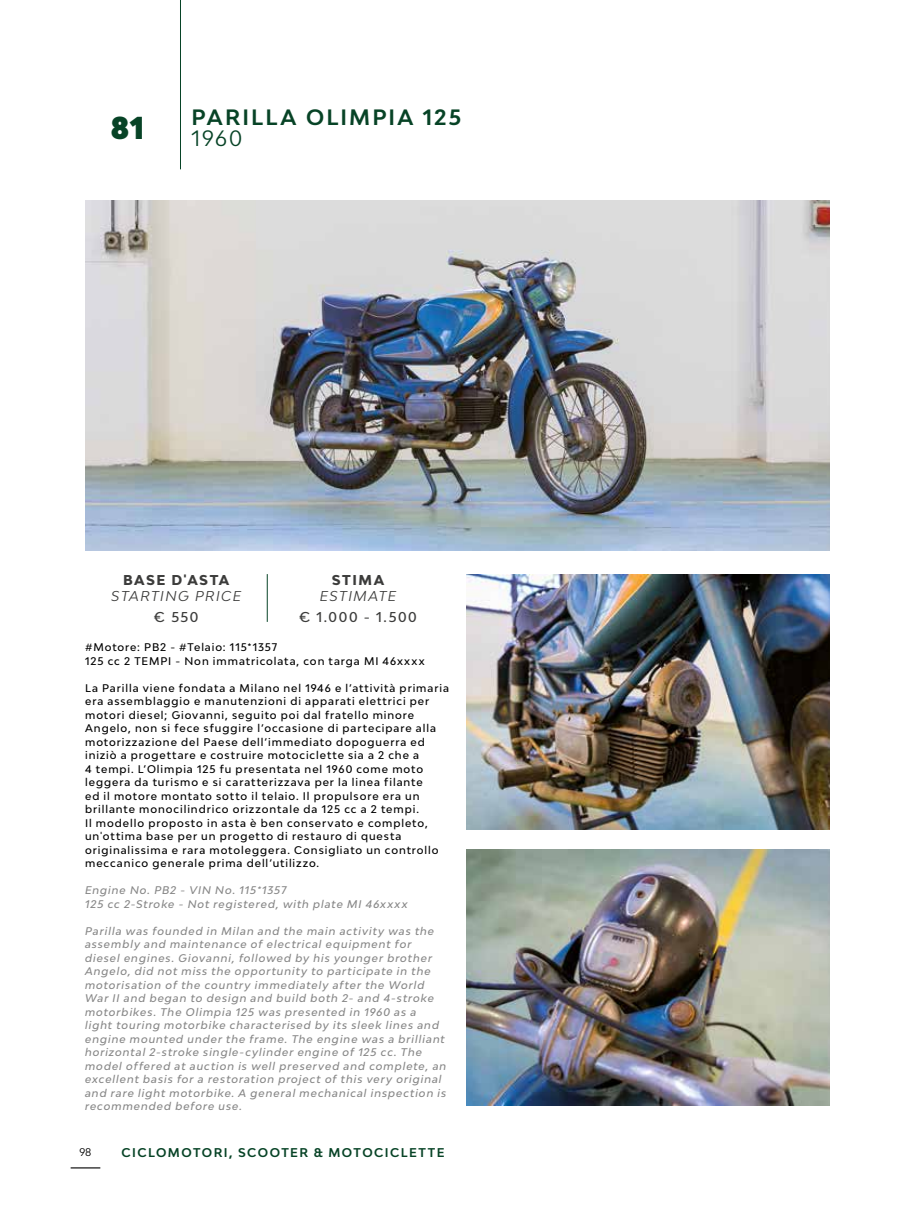
<style>
.page{position:relative;width:915px;height:1212px;background:#fff}
.page>*{position:absolute;margin:0;border:0;box-sizing:border-box;transform-origin:0 0}
.t1{font:900 30px "Bw Modelica";color:#074326}
.t2{font:700 21px "Bw Modelica";letter-spacing:.1em;color:#074326}
.t3{font:21px "Bw Modelica";color:#074326}
.t4{font:italic 13.5px "Bw Modelica";letter-spacing:.105em;color:#3c3c3b}
.t5{font:500 13.5px "Bw Modelica";letter-spacing:.12em;color:#3c3c3b}
.t6{font:800 13.5px "Bw Modelica";letter-spacing:.105em;color:#3c3c3b}
.t7{font:700 12px "Bw Modelica";letter-spacing:.12em;color:#074326}
.t8{font:500 10.5px/13.5px "Bw Modelica";letter-spacing:.09em;color:#000}
.t9{font:italic 500 10.5px/13.5px "Bw Modelica";letter-spacing:.09em;color:#878787}
.t10{font:10.5px "Bw Modelica";color:#000}
</style>
<div class="page">
<img style="left:85px;top:200px;width:744px;height:351px">
<img style="left:466px;top:574px;width:363px;height:256px">
<img style="left:466px;top:850px;width:363px;height:256px">
<hr style="left:180px;top:0;width:1px;height:169px;background:#074326">
<hr style="left:267px;top:574px;width:1px;height:48px;background:#074326">
<svg style="left:71px;top:1167px;width:29px;height:1px"></svg>
<h1 class="t1" style="left:110px;top:108px;width:35px">81</h1>
<h2 class="t2" style="left:191px;top:104px;width:271px">PARILLA OLIMPIA 125</h2>
<h2 class="t3" style="left:191px;top:125px;width:52px">1960</h2>
<p class="t6" style="left:123px;top:571px;width:108px">BASE D'ASTA</p>
<p class="t4" style="left:111px;top:587px;width:131px">STARTING PRICE</p>
<p class="t5" style="left:154px;top:608px;width:46px">€ 550</p>
<p class="t6" style="left:332px;top:571px;width:54px">STIMA</p>
<p class="t4" style="left:319px;top:587px;width:78px">ESTIMATE</p>
<p class="t5" style="left:299px;top:608px;width:119px">€ 1.000 - 1.500</p>
<p class="t8" style="left:85px;top:640px;width:341px">#Motore: PB2 - #Telaio: 115*1357<br>125 cc 2 TEMPI - Non immatricolata, con targa MI 46xxxx</p>
<p class="t8" style="left:85px;top:681px;width:365px">La Parilla viene fondata a Milano nel 1946 e l’attività primaria era assemblaggio e manutenzioni di apparati elettrici per motori diesel; Giovanni, seguito poi dal fratello minore Angelo, non si fece sfuggire l’occasione di partecipare alla motorizzazione del Paese dell’immediato dopoguerra ed iniziò a progettare e costruire motociclette sia a 2 che a<br>4 tempi. L’Olimpia 125 fu presentata nel 1960 come moto leggera da turismo e si caratterizzava per la linea filante<br>ed il motore montato sotto il telaio. Il propulsore era un brillante monocilindrico orizzontale da 125 cc a 2 tempi.<br>Il modello proposto in asta è ben conservato e completo, un'ottima base per un progetto di restauro di questa originalissima e rara motoleggera. Consigliato un controllo meccanico generale prima dell’utilizzo.</p>
<p class="t9" style="left:85px;top:883px;width:324px">Engine No. PB2 - VIN No. 115*1357<br>125 cc 2-Stroke - Not registered, with plate MI 46xxxx</p>
<p class="t9" style="left:85px;top:924px;width:362px">Parilla was founded in Milan and the main activity was the assembly and maintenance of electrical equipment for diesel engines. Giovanni, followed by his younger brother Angelo, did not miss the opportunity to participate in the motorisation of the country immediately after the World War II and began to design and build both 2- and 4-stroke motorbikes. The Olimpia 125 was presented in 1960 as a<br>light touring motorbike characterised by its sleek lines and engine mounted under the frame. The engine was a brilliant horizontal 2-stroke single-cylinder engine of 125 cc. The model offered at auction is well preserved and complete, an excellent basis for a restoration project of this very original and rare light motorbike. A general mechanical inspection is recommended before use.</p>
<p class="t10" style="left:79px;top:1146px;width:14px">98</p>
<p class="t7" style="left:121px;top:1144px;width:324px">CICLOMOTORI, SCOOTER &amp; MOTOCICLETTE</p>
</div>
